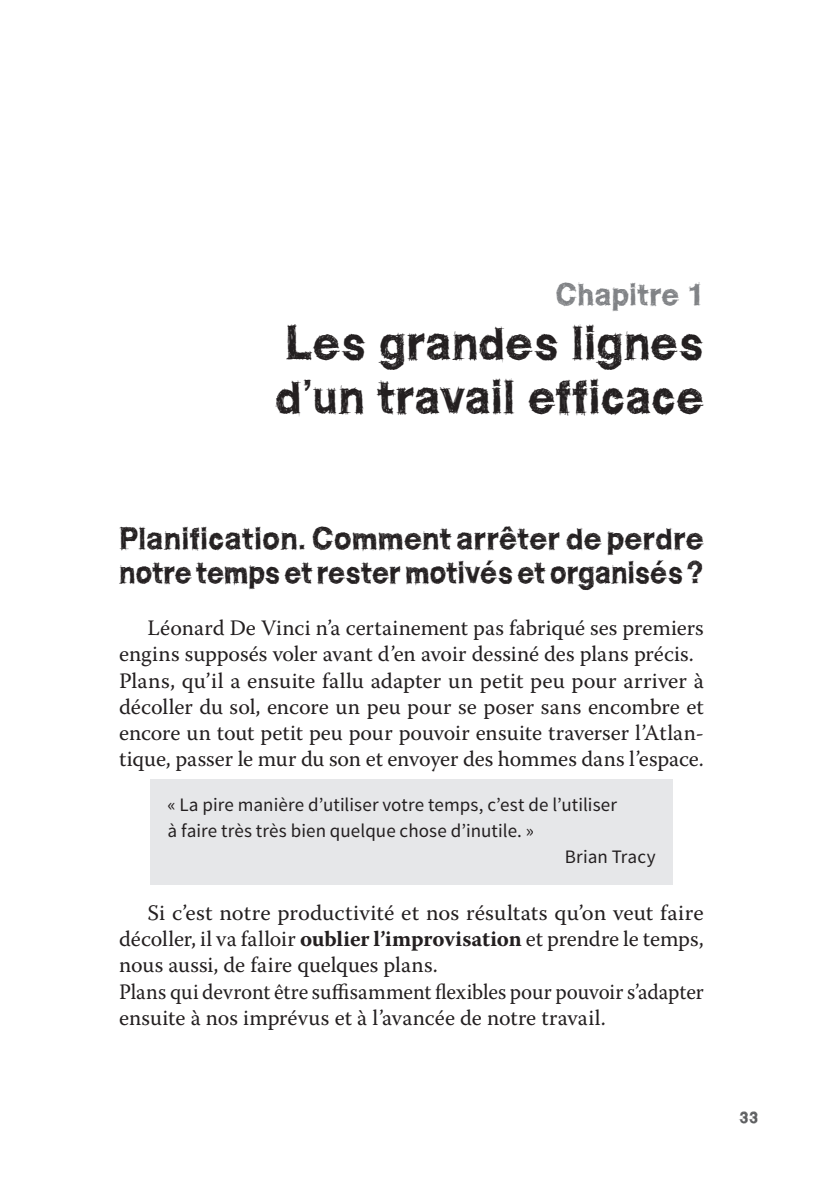
<style>
.page{position:relative;width:823px;height:1191px;background:#fff}
.page>*{position:absolute;margin:0;border:0;box-sizing:border-box;transform-origin:0 0}
.t1{font:46px/54px "WCROUGHTRAD Bta";letter-spacing:.005em;color:#231f20}
.t2{font:30px/34px "WCROUGHTRAD Bta";color:#231f20}
.t3{font:30px "WCROUGHTRAD Bta";letter-spacing:.005em;color:#808285}
.t4{font:22px/26.2px "Warnock Pro";color:#231f20}
.t5{font:19px "Source Sans Pro";letter-spacing:.005em;color:#231f20}
.t6{font:16px "WCROUGHTRAD Bta";color:#57585a}
.s1{font-weight:700}
</style>
<div class="page">
<div style="left:150px;top:779px;width:522px;height:79px;background:#e6e7e9"></div>
<div style="left:150px;top:831px;width:522px;height:53px;background:#e6e7e9"></div>
<h2 class="t3" style="left:554px;top:276px;width:150px">Chapitre 1</h2>
<h1 class="t1" style="left:275px;top:315px;width:430px">Les grandes lignes d’un travail efficace</h1>
<h2 class="t2" style="left:119px;top:521px;width:585px">Planification. Comment arrêter de perdre notre temps et rester motivés et organisés?</h2>
<p class="t4" style="left:119px;top:614px;width:586px;text-indent:28px">Léonard De Vinci n’a certainement pas fabriqué ses premiers engins supposés voler avant d’en avoir dessiné des plans précis.<br>Plans, qu’il a ensuite fallu adapter un petit peu pour arriver à décoller du sol, encore un peu pour se poser sans encombre et encore un tout petit peu pour pouvoir ensuite traverser l’Atlan&shy;tique, passer le mur du son et envoyer des hommes dans l’espace.</p>
<p class="t5" style="left:167px;top:792px;width:451px">« La pire manière d’utiliser votre temps, c’est de l’utiliser</p>
<p class="t5" style="left:167px;top:818px;width:368px">à faire très très bien quelque chose d’inutile. »</p>
<p class="t5" style="left:564px;top:844px;width:92px">Brian Tracy</p>
<p class="t4" style="left:119px;top:899px;width:585px;text-indent:28px">Si c’est notre productivité et nos résultats qu’on veut faire décoller, il va falloir <span class="s1">oublier l’improvisation</span> et prendre le temps, nous aussi, de faire quelques plans.<br>Plans qui devront être suffisamment flexibles pour pouvoir s’adapter ensuite à nos imprévus et à l’avancée de notre travail.</p>
<p class="t6" style="left:739px;top:1107px;width:20px">33</p>
</div>
